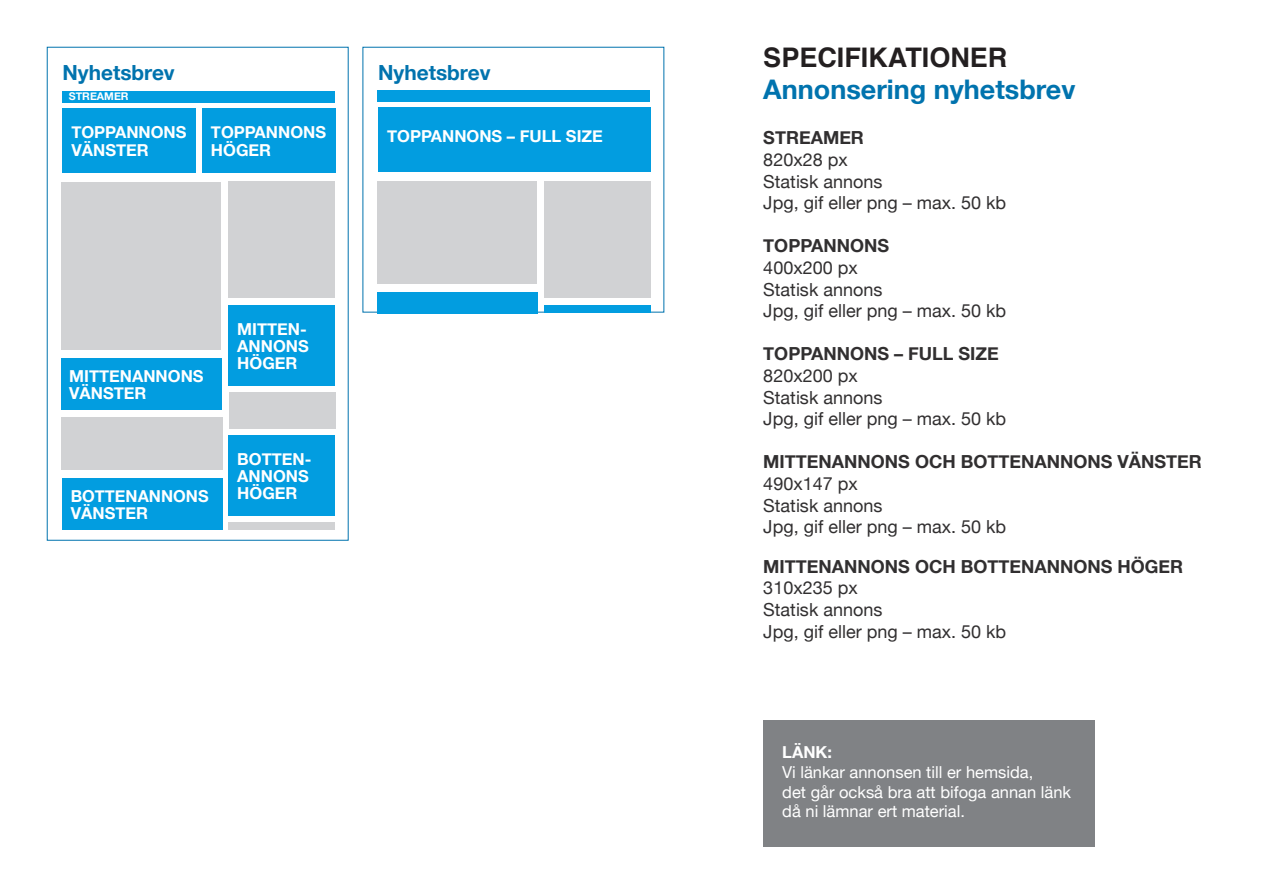
<style>
.page{position:relative;width:1263px;height:893px;background:#fff}
.page>*{position:absolute;margin:0;border:0;box-sizing:border-box;transform-origin:0 0}
.t1{font:700 27px "Helvetica Neue";color:#0073ae}
.t2{font:700 27px "Helvetica";color:#231f20}
.t3{font:700 20.85px "Helvetica Neue";color:#0073ae}
.t4{font:18px "Helvetica Neue";color:#312f30}
.t5{font:700 18px "Helvetica Neue";color:#312f30}
.t6{font:700 16.5px/17.2px "Helvetica Neue";color:#fff}
.t7{font:16.5px/19.8px "Helvetica Neue";color:#fff}
.t8{font:700 10.65px "Helvetica Neue";color:#fff}
.s1{font-weight:700}
</style>
<div class="page">
<div style="left:763px;top:720px;width:332px;height:126px;background:#808285"></div>
<div style="left:62px;top:108px;width:134px;height:65px;background:#029de0"></div>
<div style="left:202px;top:108px;width:133px;height:65px;background:#029de0"></div>
<div style="left:62px;top:182px;width:159px;height:168px;background:#d1d2d4"></div>
<div style="left:61px;top:358px;width:161px;height:52px;background:#029de0"></div>
<div style="left:62px;top:418px;width:161px;height:52px;background:#d1d2d4"></div>
<div style="left:62px;top:478px;width:161px;height:52px;background:#029de0"></div>
<div style="left:228px;top:435px;width:107px;height:81px;background:#029de0"></div>
<div style="left:228px;top:305px;width:107px;height:81px;background:#029de0"></div>
<div style="left:228px;top:182px;width:107px;height:116px;background:#d1d2d4"></div>
<div style="left:229px;top:392px;width:106px;height:37px;background:#d1d2d4"></div>
<div style="left:228px;top:522px;width:107px;height:8px;background:#d1d2d4"></div>
<div style="left:62px;top:91px;width:272px;height:11px;background:#029de0"></div>
<div style="left:378px;top:108px;width:273px;height:64px;background:#029de0"></div>
<div style="left:377px;top:181px;width:159px;height:103px;background:#d1d2d4"></div>
<div style="left:377px;top:292px;width:160px;height:21px;background:#029de0"></div>
<div style="left:544px;top:181px;width:107px;height:116px;background:#d1d2d4"></div>
<div style="left:378px;top:90px;width:272px;height:12px;background:#029de0"></div>
<div style="left:544px;top:305px;width:107px;height:8px;background:#029de0"></div>
<p class="t3" style="left:62px;top:57px;width:114px">Nyhetsbrev</p>
<p class="t8" style="left:69px;top:88px;width:61px">STREAMER</p>
<p class="t6" style="left:71px;top:124px;width:117px">TOPPANNONS<br>VÄNSTER</p>
<p class="t6" style="left:211px;top:124px;width:117px">TOPPANNONS<br>HÖGER</p>
<p class="t3" style="left:378px;top:56px;width:114px">Nyhetsbrev</p>
<p class="t6" style="left:387px;top:127px;width:217px">TOPPANNONS – FULL SIZE</p>
<p class="t6" style="left:69px;top:368px;width:136px">MITTENANNONS</p>
<p class="t6" style="left:69px;top:385px;width:79px">VÄNSTER</p>
<p class="t6" style="left:71px;top:488px;width:139px">BOTTENANNONS</p>
<p class="t6" style="left:71px;top:505px;width:79px">VÄNSTER</p>
<p class="t6" style="left:237px;top:321px;width:73px">MITTEN-<br>ANNONS</p>
<p class="t6" style="left:237px;top:355px;width:62px">HÖGER</p>
<p class="t6" style="left:237px;top:451px;width:76px">BOTTEN-<br>ANNONS</p>
<p class="t6" style="left:237px;top:485px;width:62px">HÖGER</p>
<p class="t2" style="left:763px;top:36px;width:246px">SPECIFIKATIONER</p>
<p class="t1" style="left:763px;top:69px;width:314px">Annonsering nyhetsbrev</p>
<p class="t5" style="left:763px;top:124px;width:102px">STREAMER</p>
<p class="t4" style="left:763px;top:147px;width:86px">820x28 px</p>
<p class="t4" style="left:763px;top:168px;width:121px">Statisk annons</p>
<p class="t4" style="left:763px;top:190px;width:244px">Jpg, gif eller png – max. 50 kb</p>
<p class="t5" style="left:763px;top:232px;width:127px">TOPPANNONS</p>
<p class="t4" style="left:763px;top:255px;width:96px">400x200 px</p>
<p class="t4" style="left:763px;top:276px;width:121px">Statisk annons</p>
<p class="t4" style="left:763px;top:298px;width:244px">Jpg, gif eller png – max. 50 kb</p>
<p class="t5" style="left:763px;top:340px;width:237px">TOPPANNONS – FULL SIZE</p>
<p class="t4" style="left:763px;top:363px;width:96px">820x200 px</p>
<p class="t4" style="left:763px;top:384px;width:121px">Statisk annons</p>
<p class="t4" style="left:763px;top:406px;width:244px">Jpg, gif eller png – max. 50 kb</p>
<p class="t5" style="left:763px;top:448px;width:440px">MITTENANNONS OCH BOTTENANNONS VÄNSTER</p>
<p class="t4" style="left:763px;top:471px;width:96px">490x147 px</p>
<p class="t4" style="left:763px;top:492px;width:121px">Statisk annons</p>
<p class="t4" style="left:763px;top:514px;width:244px">Jpg, gif eller png – max. 50 kb</p>
<p class="t5" style="left:763px;top:552px;width:421px">MITTENANNONS OCH BOTTENANNONS HÖGER</p>
<p class="t4" style="left:763px;top:575px;width:96px">310x235 px</p>
<p class="t4" style="left:763px;top:597px;width:121px">Statisk annons</p>
<p class="t4" style="left:763px;top:618px;width:244px">Jpg, gif eller png – max. 50 kb</p>
<p class="t7" style="left:782px;top:743px;width:252px"><span class="s1">LÄNK:<br></span>Vi länkar annonsen till er hemsida,</p>
<p class="t7" style="left:782px;top:783px;width:290px">det går också bra att bifoga annan länk</p>
<p class="t7" style="left:782px;top:802px;width:184px">då ni lämnar ert material.</p>
</div>
